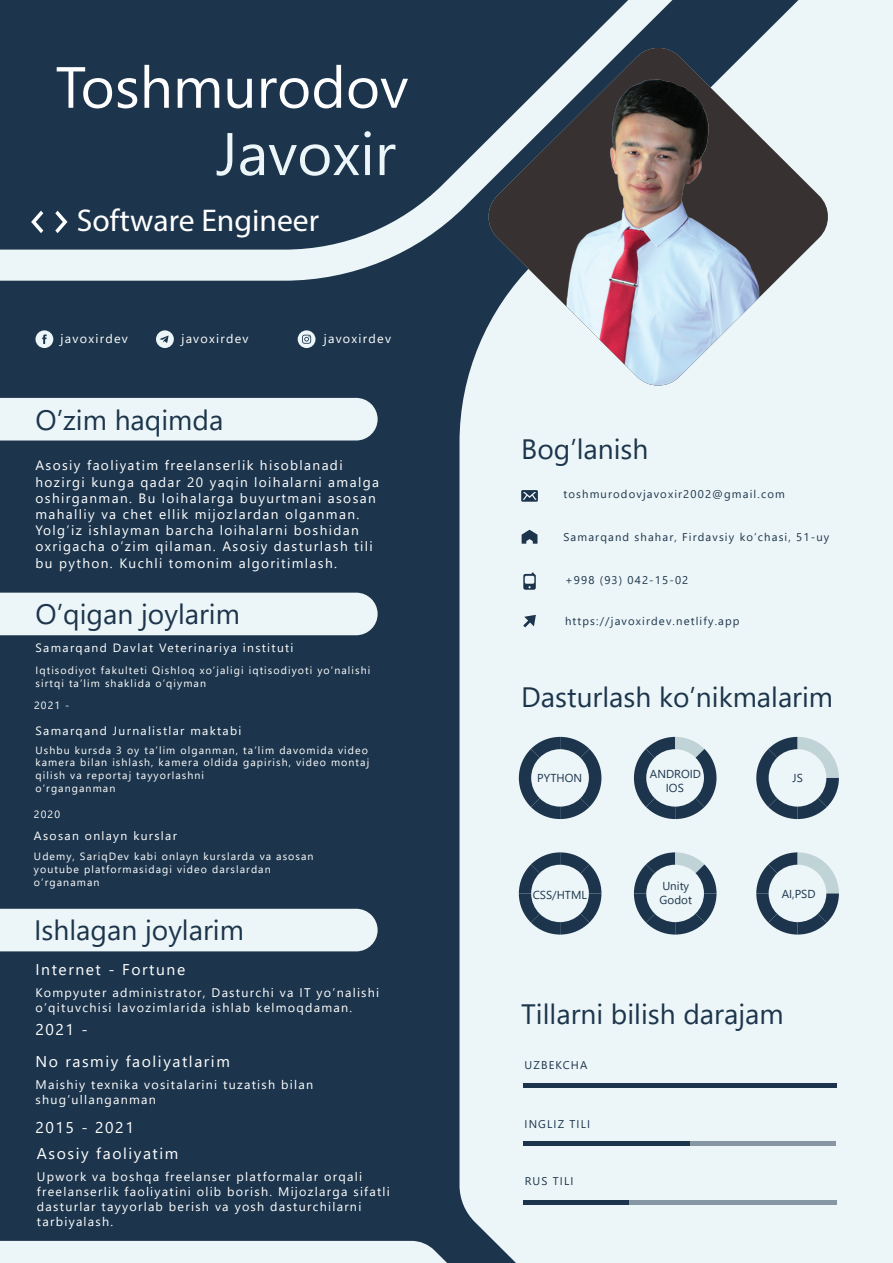
<style>
.page{position:relative;width:893px;height:1263px;background:#1c354c}
.page>*{position:absolute;margin:0;border:0;box-sizing:border-box;transform-origin:0 0}
.t1{font:60px "Segoe UI";color:#ecf5f7}
.t2{font:58.05px "Segoe UI";color:#fff}
.t3{font:31.5px "Myriad Pro";color:#fff}
.t4{font:27.9px "Segoe UI";color:#1c354c}
.t5{font:15.6px "Segoe UI";letter-spacing:.1em;color:#fff}
.t6{font:13.5px/16.2px "Segoe UI";letter-spacing:.1em;color:#fff}
.t7{font:12.45px/14.9px "Segoe UI";letter-spacing:.1em;color:#fff}
.t8{font:12px "Segoe UI";letter-spacing:.11em;color:#fff}
.t9{font:11.55px/13.8px "Segoe UI";color:#1c354c}
.t10{font:11.25px "Segoe UI";letter-spacing:.1em;color:#1c354c}
.t11{font:10.5px/12.6px "Segoe UI";letter-spacing:.1em;color:#fff}
</style>
<div class="page">
<div style="left:459px;top:0;width:434px;height:1263px;background:#ecf5f7"></div>
<svg style="left:0;top:0;width:696px;height:281px"></svg>
<div style="left:0;top:1241px;width:466px;height:22px;background:#ecf5f7"></div>
<svg style="left:521px;top:490px;width:17px;height:12px"></svg>
<svg style="left:523px;top:572px;width:13px;height:18px"></svg>
<svg style="left:523px;top:615px;width:13px;height:12px"></svg>
<svg style="left:522px;top:530px;width:15px;height:14px"></svg>
<svg style="left:519px;top:737px;width:82px;height:82px"></svg>
<div style="left:531px;top:749px;width:58px;height:58px;background:#ecf5f7;border-radius:50%"></div>
<svg style="left:634px;top:737px;width:82px;height:82px"></svg>
<div style="left:646px;top:749px;width:58px;height:58px;background:#ecf5f7;border-radius:50%"></div>
<svg style="left:519px;top:852px;width:82px;height:82px"></svg>
<div style="left:531px;top:865px;width:58px;height:57px;background:#ecf5f7;border-radius:50%"></div>
<svg style="left:634px;top:852px;width:82px;height:82px"></svg>
<div style="left:646px;top:865px;width:58px;height:57px;background:#ecf5f7;border-radius:50%"></div>
<svg style="left:756px;top:737px;width:83px;height:82px"></svg>
<div style="left:769px;top:749px;width:57px;height:58px;background:#ecf5f7;border-radius:50%"></div>
<svg style="left:756px;top:852px;width:83px;height:82px"></svg>
<div style="left:769px;top:865px;width:57px;height:57px;background:#ecf5f7;border-radius:50%"></div>
<hr style="left:523px;top:1083px;width:313px;height:4px;background:#1c354c">
<hr style="left:523px;top:1142px;width:166px;height:4px;background:#1c354c">
<hr style="left:689px;top:1142px;width:147px;height:4px;background:#8697a3">
<hr style="left:523px;top:1200px;width:106px;height:4px;background:#1c354c">
<hr style="left:629px;top:1200px;width:207px;height:4px;background:#8697a3">
<svg style="left:35px;top:330px;width:18px;height:18px"></svg>
<svg style="left:298px;top:330px;width:17px;height:18px"></svg>
<div style="left:156px;top:330px;width:18px;height:18px;background:#ecf5f7;border-radius:50%"></div>
<svg style="left:55px;top:211px;width:12px;height:22px"></svg>
<svg style="left:31px;top:211px;width:12px;height:22px"></svg>
<div style="left:0;top:398px;width:378px;height:42px;background:#ecf5f7"></div>
<div style="left:0;top:593px;width:378px;height:42px;background:#ecf5f7"></div>
<div style="left:0;top:909px;width:378px;height:42px;background:#ecf5f7"></div>
<svg style="left:160px;top:336px;width:9px;height:7px"></svg>
<svg style="left:486px;top:45px;width:345px;height:343px;fill:#ecf5f7"></svg>
<img style="left:547px;top:79px;width:237px;height:309px">
<h2 class="t2" style="left:56px;top:32px;width:354px">Toshmurodov</h2>
<h1 class="t1" style="left:216px;top:97px;width:181px">Javoxir</h1>
<h3 class="t3" style="left:77px;top:201px;width:244px">Software Engineer</h3>
<p class="t7" style="left:181px;top:330px;width:69px">javoxirdev</p>
<p class="t7" style="left:61px;top:330px;width:69px">javoxirdev</p>
<p class="t7" style="left:324px;top:330px;width:69px">javoxirdev</p>
<h3 class="t4" style="left:36px;top:394px;width:189px">O’zim haqimda</h3>
<p class="t6" style="left:35px;top:456px;width:345px">Asosiy faoliyatim freelanserlik hisoblanadi hozirgi kunga qadar 20 yaqin loihalarni amalga oshirganman. Bu loihalarga buyurtmani asosan mahalliy va chet ellik mijozlardan olganman.<br>Yolg’iz ishlayman barcha loihalarni boshidan oxrigacha o’zim qilaman. Asosiy dasturlash tili bu python. Kuchli tomonim algoritimlash.</p>
<h3 class="t4" style="left:36px;top:588px;width:206px">O’qigan joylarim</h3>
<p class="t8" style="left:35px;top:637px;width:260px">Samarqand Davlat Veterinariya instituti</p>
<p class="t11" style="left:35px;top:663px;width:336px">Iqtisodiyot fakulteti Qishloq xo’jaligi iqtisodiyoti yo’nalishi sirtqi ta’lim shaklida o’qiyman</p>
<p class="t11" style="left:34px;top:698px;width:37px">2021 -</p>
<p class="t11" style="left:35px;top:743px;width:335px">Ushbu kursda 3 oy ta’lim olganman, ta’lim davomida video kamera bilan ishlash, kamera oldida gapirish, video montaj qilish va reportaj tayyorlashni<br>o’rganganman</p>
<p class="t8" style="left:35px;top:719px;width:207px">Samarqand Jurnalistlar maktabi</p>
<p class="t11" style="left:34px;top:807px;width:28px">2020</p>
<p class="t8" style="left:34px;top:824px;width:144px">Asosan onlayn kurslar</p>
<p class="t11" style="left:34px;top:849px;width:281px">Udemy, SariqDev kabi onlayn kurslarda va asosan youtube platformasidagi video darslardan o’rganaman</p>
<h3 class="t4" style="left:34px;top:904px;width:211px">Ishlagan joylarim</h3>
<p class="t5" style="left:35px;top:955px;width:151px">Internet - Fortune</p>
<p class="t7" style="left:35px;top:984px;width:345px">Kompyuter administrator, Dasturchi va IT yo’nalishi o’qituvchisi lavozimlarida ishlab kelmoqdaman.</p>
<p class="t5" style="left:35px;top:1015px;width:54px">2021 -</p>
<p class="t5" style="left:35px;top:1046px;width:196px">No rasmiy faoliyatlarim</p>
<p class="t7" style="left:35px;top:1076px;width:279px">Maishiy texnika vositalarini tuzatish bilan shug’ullanganman</p>
<p class="t5" style="left:35px;top:1112px;width:100px">2015 - 2021</p>
<p class="t5" style="left:37px;top:1139px;width:143px">Asosiy faoliyatim</p>
<p class="t7" style="left:37px;top:1168px;width:355px">Upwork va boshqa freelanser platformalar orqali freelanserlik faoliyatini olib borish. Mijozlarga sifatli dasturlar tayyorlab berish va yosh dasturchilarni tarbiyalash.</p>
<h3 class="t4" style="left:521px;top:423px;width:129px">Bog’lanish</h3>
<p class="t10" style="left:563px;top:484px;width:223px">toshmurodovjavoxir2002@gmail.com</p>
<p class="t10" style="left:563px;top:526px;width:267px">Samarqand shahar, Firdavsiy ko’chasi, 51-uy</p>
<p class="t10" style="left:565px;top:569px;width:125px">+998 (93) 042-15-02</p>
<p class="t10" style="left:565px;top:610px;width:176px">https://javoxirdev.netlify.app</p>
<h3 class="t4" style="left:521px;top:670px;width:313px">Dasturlash ko’nikmalarim</h3>
<p class="t9" style="left:537px;top:770px;width:46px">PYTHON</p>
<p class="t9" style="left:533px;top:887px;width:56px">CSS/HTML</p>
<p class="t9" style="left:650px;top:766px;width:53px">ANDROID</p>
<p class="t9" style="left:666px;top:779px;width:19px">IOS</p>
<p class="t9" style="left:660px;top:878px;width:34px">Unity<br>Godot</p>
<p class="t9" style="left:792px;top:769px;width:12px">JS</p>
<p class="t9" style="left:782px;top:886px;width:35px">AI,PSD</p>
<h3 class="t4" style="left:521px;top:988px;width:264px">Tillarni bilish darajam</h3>
<p class="t10" style="left:525px;top:1055px;width:64px">UZBEKCHA</p>
<p class="t10" style="left:525px;top:1113px;width:67px">INGLIZ TILI</p>
<p class="t10" style="left:525px;top:1170px;width:50px">RUS TILI</p>
</div>
